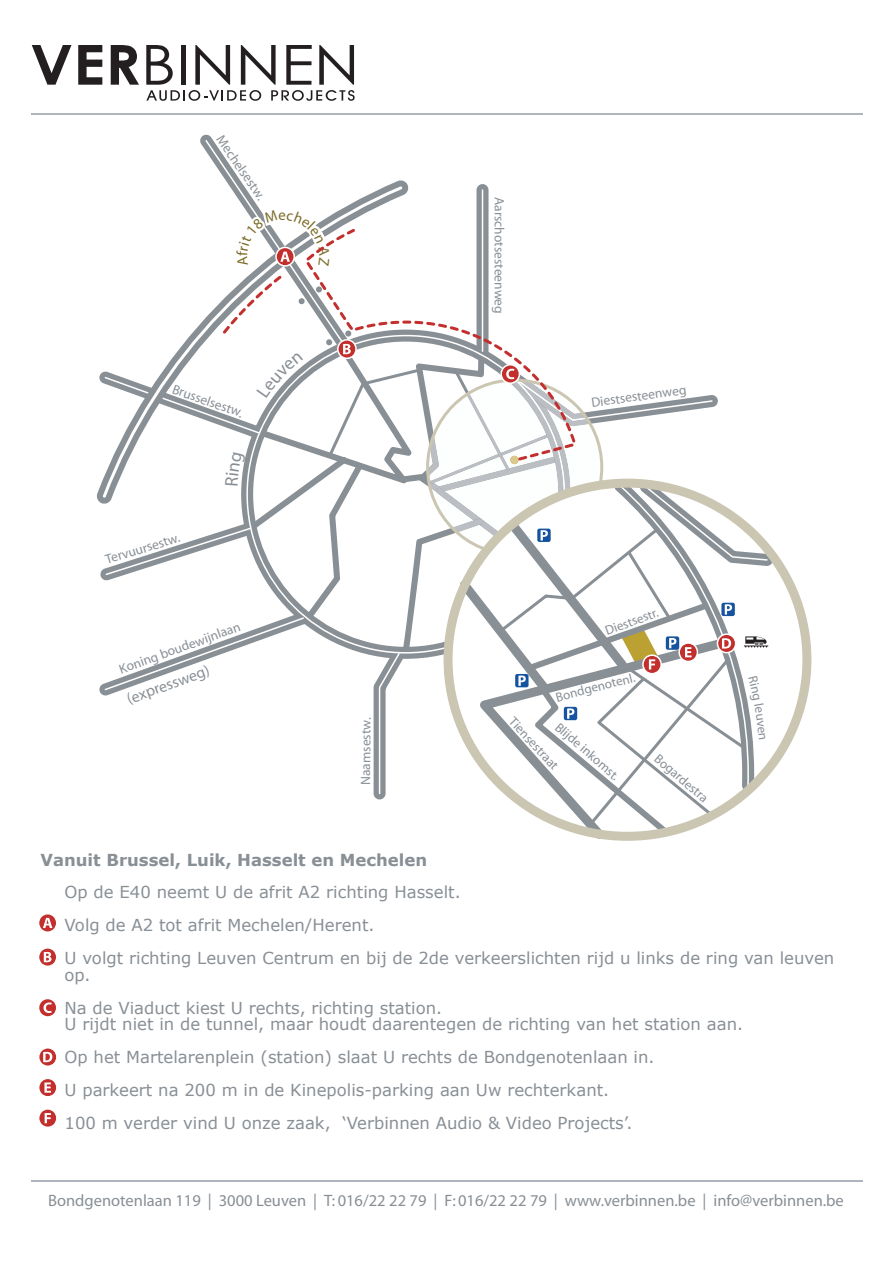
<style>
.page{position:relative;width:893px;height:1263px;background:#fff}
.page>*{position:absolute;margin:0;border:0;box-sizing:border-box;transform-origin:0 0}
.t1{font:16.5px/33px "Verdana";color:#888f95}
.t2{font:16.5px "Myriad";color:#888f95}
.t3{font:700 16.5px "Verdana";color:#888f95}
.t4{font:15.75px "Myriad";color:#888f95}
.t5{font:13.5px "Myriad";color:#888f95}
.t6{font:13.2px "Myriad";color:#888f95}
</style>
<div class="page">
<svg style="left:582px;top:549px;width:229px;height:292px"></svg>
<hr style="left:32px;top:113px;width:830px;height:2px;background:#afb5bc">
<hr style="left:32px;top:1180px;width:830px;height:1px;background:#afb5bc">
<svg style="left:32px;top:45px;width:39px;height:40px"></svg>
<svg style="left:78px;top:45px;width:24px;height:40px"></svg>
<svg style="left:111px;top:45px;width:28px;height:40px"></svg>
<svg style="left:146px;top:45px;width:209px;height:56px"></svg>
<svg style="left:39px;top:914px;width:17px;height:18px"></svg>
<svg style="left:39px;top:948px;width:17px;height:18px"></svg>
<svg style="left:39px;top:999px;width:17px;height:18px"></svg>
<svg style="left:39px;top:1048px;width:18px;height:18px"></svg>
<svg style="left:39px;top:1079px;width:18px;height:18px"></svg>
<svg style="left:39px;top:1109px;width:18px;height:18px"></svg>
<svg style="left:99px;top:134px;width:674px;height:701px"></svg>
<p class="t5" style="left:225px;top:133px;width:77px;rotate:55deg">Mechelsestw.</p>
<p class="t5" style="left:175px;top:383px;width:75px;rotate:19deg">Brusselsestw.</p>
<p class="t5" style="left:104px;top:553px;width:79px;rotate:-17deg">Tervuursestw.</p>
<p class="t5" style="left:506px;top:197px;width:118px;rotate:90deg">Aarschotsesteenweg</p>
<p class="t5" style="left:590px;top:396px;width:97px;rotate:-8deg">Diestsesteenweg</p>
<p class="t6" style="left:603px;top:625px;width:57px;rotate:-20deg">Diestsestr.</p>
<p class="t5" style="left:118px;top:663px;width:129px;rotate:-20deg">Koning boudewijnlaan</p>
<p class="t4" style="left:125px;top:692px;width:88px;rotate:-20deg">(expressweg)</p>
<p class="t6" style="left:554px;top:691px;width:83px;rotate:-14deg">Bondgenotenl.</p>
<p class="t5" style="left:359px;top:785px;width:69px;rotate:-90deg">Naamsestw.</p>
<p class="t3" style="left:40px;top:850px;width:388px">Vanuit Brussel, Luik, Hasselt en Mechelen</p>
<p class="t6" style="left:516px;top:715px;width:67px;rotate:47deg">Tiensestraat</p>
<p class="t6" style="left:561px;top:720px;width:82px;rotate:41deg">Blijde inkomst.</p>
<p class="t6" style="left:661px;top:751px;width:68px;rotate:41deg">Bogardestra</p>
<p class="t1" style="left:64px;top:875px;width:771px">Op de E40 neemt U de afrit A2 richting Hasselt.<br>Volg de A2 tot afrit Mechelen/Herent.<br>U volgt richting Leuven Centrum en bij de 2de verkeerslichten rijd u links de ring van leuven</p>
<p class="t1" style="left:64px;top:957px;width:379px">op.<br>Na de Viaduct kiest U rechts, richting station.</p>
<p class="t1" style="left:64px;top:1007px;width:680px">U rijdt niet in de tunnel, maar houdt daarentegen de richting van het station aan.<br>Op het Martelarenplein (station) slaat U rechts de Bondgenotenlaan in.<br>U parkeert na 200 m in de Kinepolis-parking aan Uw rechterkant.<br>100 m verder vind U onze zaak, ‘Verbinnen Audio &amp; Video Projects’.</p>
<p class="t2" style="left:48px;top:1192px;width:797px">Bondgenotenlaan 119 | 3000 Leuven | T: 016/22 22 79 | F: 016/22 22 79 | www.verbinnen.be | info@verbinnen.be</p>
</div>
